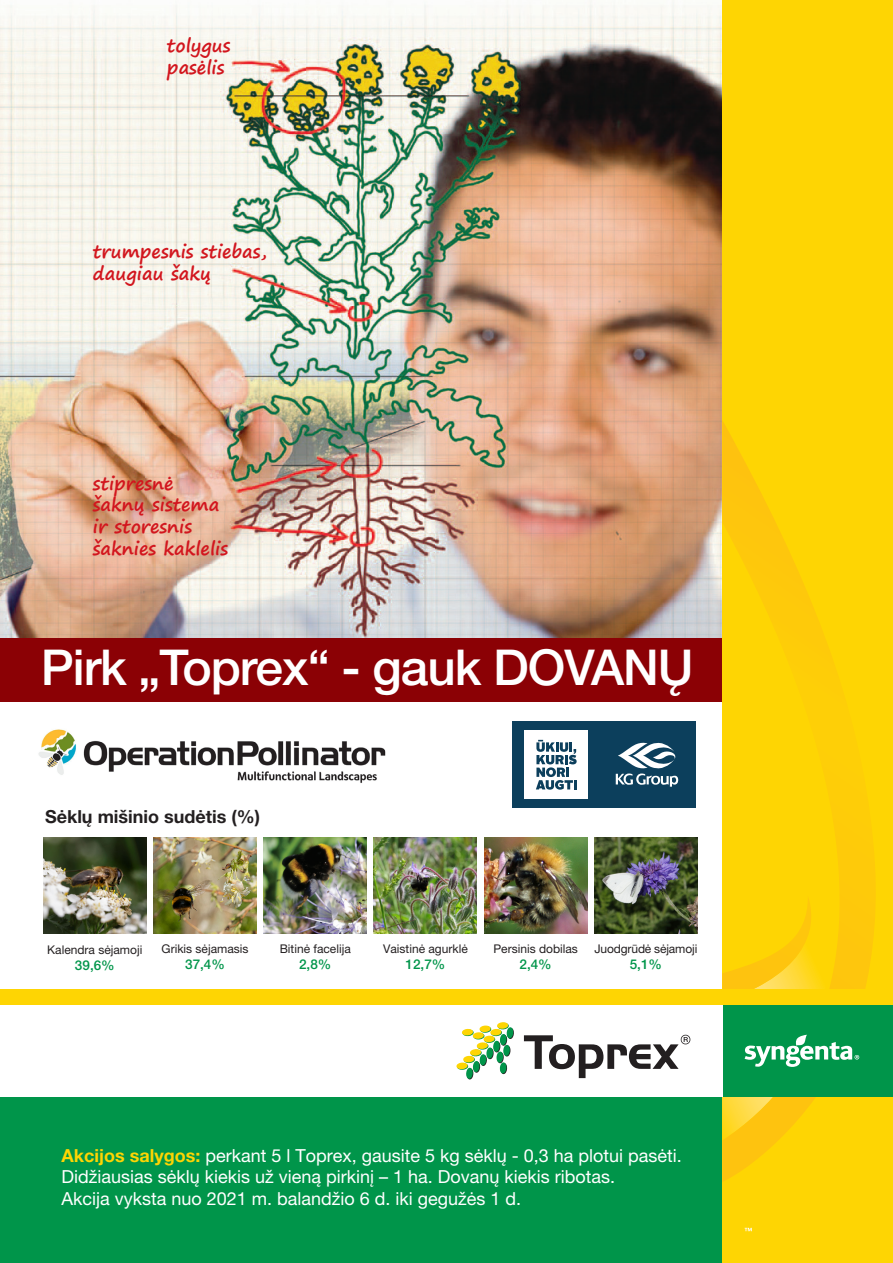
<style>
.page{position:relative;width:893px;height:1263px;background:#fff}
.page>*{position:absolute;margin:0;border:0;box-sizing:border-box;transform-origin:0 0}
.t1{font:500 49.5px "Helvetica Neue LT Pro";letter-spacing:-.02em;color:#fff}
.t2{font:700 18.15px/21.8px "Segoe Print";color:#d2161e}
.t3{font:18px "Helvetica Neue LT Pro";color:#fff}
.t4{font:700 18px "Helvetica Neue LT Pro";color:#231f20}
.t5{font:500 13.5px "Helvetica Neue LT Pro";color:#00954a}
.t6{font:12px "Helvetica Neue LT Pro";color:#231f20}
.s1{font-weight:700;color:#fed503}
</style>
<div class="page">
<div style="left:0;top:1003px;width:893px;height:260px;background:#00954a"></div>
<img style="left:0;top:0;width:722px;height:638px">
<div style="left:0;top:638px;width:744px;height:64px;background:#8b0105"></div>
<img style="left:38px;top:729px;width:348px;height:54px">
<img style="left:43px;top:837px;width:103px;height:96px">
<img style="left:264px;top:837px;width:103px;height:96px">
<img style="left:154px;top:837px;width:103px;height:96px">
<img style="left:374px;top:837px;width:103px;height:96px">
<img style="left:484px;top:837px;width:103px;height:96px">
<img style="left:594px;top:837px;width:103px;height:96px">
<div style="left:512px;top:721px;width:184px;height:87px;background:#0c3f5c"></div>
<svg style="left:616px;top:742px;width:62px;height:45px"></svg>
<div style="left:525px;top:731px;width:63px;height:68px;background:#fff"></div>
<svg style="left:536px;top:740px;width:41px;height:50px"></svg>
<div style="left:722px;top:0;width:171px;height:1263px;background:#fed503"></div>
<svg style="left:859px;top:851px;width:16px;height:138px"></svg>
<div style="left:722px;top:1004px;width:171px;height:93px;background:#00954a"></div>
<div style="left:0;top:1004px;width:722px;height:93px;background:#fff"></div>
<div style="left:0;top:989px;width:893px;height:15px;background:#fed503"></div>
<svg style="left:524px;top:1035px;width:166px;height:43px"></svg>
<svg style="left:456px;top:1022px;width:58px;height:58px"></svg>
<svg style="left:722px;top:421px;width:137px;height:761px"></svg>
<svg style="left:745px;top:1228px;width:7px;height:3px"></svg>
<p class="t2" style="left:167px;top:34px;width:65px">tolygus pasėlis</p>
<p class="t2" style="left:93px;top:240px;width:175px">trumpesnis stiebas, daugiau šakų</p>
<p class="t2" style="left:93px;top:472px;width:82px">stipresnė</p>
<p class="t2" style="left:93px;top:493px;width:128px">šaknų sistema</p>
<p class="t2" style="left:93px;top:515px;width:101px">ir storesnis</p>
<p class="t2" style="left:93px;top:537px;width:137px">šaknies kaklelis</p>
<p class="t1" style="left:41px;top:638px;width:654px">Pirk „Toprex“ - gauk DOVANŲ</p>
<p class="t4" style="left:45px;top:805px;width:217px">Sėklų mišinio sudėtis (%)</p>
<p class="t6" style="left:47px;top:942px;width:97px">Kalendra sėjamoji</p>
<p class="t5" style="left:75px;top:957px;width:41px">39,6%</p>
<p class="t6" style="left:162px;top:941px;width:88px">Grikis sėjamasis</p>
<p class="t5" style="left:185px;top:956px;width:41px">37,4%</p>
<p class="t6" style="left:280px;top:941px;width:73px">Bitinė facelija</p>
<p class="t5" style="left:299px;top:956px;width:34px">2,8%</p>
<p class="t6" style="left:383px;top:941px;width:86px">Vaistinė agurklė</p>
<p class="t5" style="left:406px;top:956px;width:41px">12,7%</p>
<p class="t6" style="left:493px;top:941px;width:86px">Persinis dobilas</p>
<p class="t5" style="left:519px;top:956px;width:34px">2,4%</p>
<p class="t6" style="left:594px;top:941px;width:105px">Juodgrūdė sėjamoji</p>
<p class="t5" style="left:630px;top:956px;width:34px">5,1%</p>
<p class="t3" style="left:61px;top:1144px;width:622px"><span class="s1">Akcijos salygos:</span> perkant 5 l Toprex, gausite 5 kg sėklų - 0,3 ha plotui pasėti.</p>
<p class="t3" style="left:61px;top:1166px;width:555px">Didžiausias sėklų kiekis už vieną pirkinį – 1 ha. Dovanų kiekis ribotas.</p>
<p class="t3" style="left:61px;top:1188px;width:461px">Akcija vyksta nuo 2021 m. balandžio 6 d. iki gegužės 1 d.</p>
</div>
